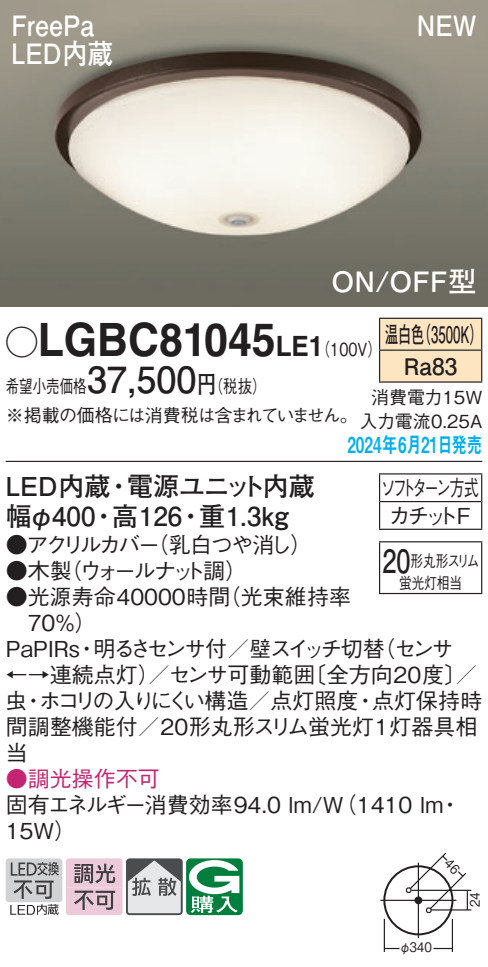
<style>
.page{position:relative;width:488px;height:967px;background:#fff}
.page>*{position:absolute;margin:0;border:0;box-sizing:border-box;transform-origin:0 0}
.t1{font:700 46px "Helvetica LT Std";color:#231f20;scale:.93 1}
.t2{font:700 28px/28px "Futo Go B101 Pro";color:#fff;scale:.9 1}
.t3{font:700 28px "Futo Go B101 Pro";color:#fff}
.t4{font:700 26px/30px "Futo Go B101 Pro";color:#231f20}
.t5{font:700 22.8px/32px "Futo Go B101 Pro";color:#231f20;text-align:center;scale:.58 1}
.t6{font:500 22px/26px "Gothic BBB Pro";color:#231f20}
.t7{font:500 22px "Gothic BBB Pro";letter-spacing:-.1em;color:#231f20}
.t8{font:500 22px "Gothic BBB Pro";letter-spacing:-.025em;color:#231f20}
.t9{font:500 22px "Gothic BBB Pro";letter-spacing:-.11em;color:#231f20}
.t10{font:500 22px "Gothic BBB Pro";letter-spacing:-.15em;color:#231f20}
.t11{font:500 22px/27.6px "Gothic BBB Pro";letter-spacing:-.19em;color:#231f20;text-align:center;scale:.66 1}
.t12{font:22px "Midashi Go Pro MB31";color:#00aeef;scale:.7 1}
.t13{font:500 22px "Gothic BBB Pro";color:#c42573}
.t14{font:500 18px/28px "Gothic BBB Pro";letter-spacing:-.035em;color:#231f20;scale:.75 1}
.t15{font:500 18px/24px "Gothic BBB Pro";color:#231f20;text-align:right}
.t16{font:500 16px/22px "Gothic BBB Pro";color:#231f20;text-align:center;scale:.79 1}
.t17{font:500 13.2px "Gothic BBB Pro";color:#231f20;scale:.9 1}
.s1{font-family:"Ford Classification 1";font-weight:400;font-size:32px}
.s2{font-size:28px}
.s3{font-family:"Gothic BBB Pro";font-weight:500;font-size:18px}
.s4{font-family:"Futo Go B101 Pro";font-weight:700;font-size:36px}
.s5{font-family:"Futo Go B101 Pro";font-weight:700;font-size:24px}
.s6{font-family:"Futo Go B101 Pro";font-weight:700;font-size:32px}
</style>
<div class="page">
<img style="left:0;top:0;width:488px;height:306px">
<div style="left:380px;top:319px;width:101px;height:62px;background:#fee5c1"></div>
<hr style="left:379px;top:317px;width:103px;height:2px;background:#231f20">
<hr style="left:379px;top:319px;width:1px;height:30px;background:#231f20">
<hr style="left:481px;top:319px;width:1px;height:30px;background:#231f20">
<hr style="left:379px;top:349px;width:103px;height:2px;background:#231f20">
<hr style="left:379px;top:351px;width:1px;height:30px;background:#231f20">
<hr style="left:481px;top:351px;width:1px;height:30px;background:#231f20">
<hr style="left:379px;top:381px;width:103px;height:2px;background:#231f20">
<hr style="left:6px;top:460px;width:476px;height:2px;background:#231f20">
<svg style="left:379px;top:474px;width:1px;height:54px"></svg>
<hr style="left:379px;top:473px;width:103px;height:1px;background:#231f20">
<hr style="left:380px;top:501px;width:101px;height:1px;background:#231f20">
<svg style="left:481px;top:474px;width:1px;height:54px"></svg>
<hr style="left:379px;top:528px;width:103px;height:2px;background:#231f20">
<hr style="left:379px;top:542px;width:1px;height:51px;background:#231f20">
<hr style="left:379px;top:541px;width:103px;height:1px;background:#231f20">
<hr style="left:481px;top:542px;width:1px;height:51px;background:#231f20">
<hr style="left:379px;top:593px;width:103px;height:1px;background:#231f20">
<hr style="left:411px;top:889px;width:60px;height:1px;background:#231f20">
<hr style="left:431px;top:909px;width:40px;height:1px;background:#231f20">
<hr style="left:417px;top:862px;width:2px;height:75px;background:#231f20">
<hr style="left:451px;top:918px;width:2px;height:33px;background:#231f20">
<hr style="left:383px;top:918px;width:2px;height:33px;background:#231f20">
<svg style="left:385px;top:947px;width:14px;height:2px"></svg>
<svg style="left:433px;top:947px;width:19px;height:2px"></svg>
<div style="left:6px;top:858px;width:56px;height:44px;background:#d1d2d4;border-radius:3px"></div>
<svg style="left:10px;top:904px;width:49px;height:10px"></svg>
<svg style="left:11px;top:862px;width:48px;height:36px"></svg>
<svg style="left:66px;top:858px;width:177px;height:57px;background:#9fb0a7"></svg>
<svg style="left:380px;top:852px;width:88px;height:62px"></svg>
<p class="t2" style="left:11px;top:8px;width:114px">FreePa<br>LED内蔵</p>
<p class="t2" style="left:416px;top:8px;width:68px">NEW</p>
<p class="t3" style="left:331px;top:258px;width:147px">ON/OFF型</p>
<h1 class="t1" style="left:6px;top:311px;width:406px"><span class="s1">A</span>LGBC81045<span class="s2">LE1</span><span class="s3">（100V）</span></h1>
<p class="t14" style="left:6px;top:370px;width:471px">希望小売価格<span class="s4">37,500</span><span class="s5">円</span>（税抜）<br>※掲載の価格には消費税は含まれていません。</p>
<p class="t5" style="left:385px;top:315px;width:170px">温白色（3500K）<br>Ra83</p>
<p class="t15" style="left:359px;top:383px;width:124px">消費電力15W入力電流0.25A</p>
<p class="t12" style="left:347px;top:426px;width:194px">2024年6月21日発売</p>
<p class="t4" style="left:6px;top:468px;width:310px">LED内蔵・電源ユニット内蔵幅φ400・高126・重1.3kg</p>
<p class="t9" style="left:6px;top:526px;width:308px">●アクリルカバー（乳白つや消し）</p>
<p class="t10" style="left:6px;top:552px;width:243px">●木製（ウォールナット調）</p>
<p class="t6" style="left:6px;top:580px;width:347px">●光源寿命40000時間（光束維持率</p>
<p class="t6" style="left:28px;top:606px;width:70px">70％）</p>
<p class="t7" style="left:6px;top:630px;width:449px">PaPIRs・明るさセンサ付／壁スイッチ切替（センサ</p>
<p class="t6" style="left:6px;top:658px;width:473px">←→連続点灯）／センサ可動範囲〔全方向20度〕／</p>
<p class="t8" style="left:5px;top:682px;width:478px">虫・ホコリの入りにくい構造／点灯照度・点灯保持時</p>
<p class="t6" style="left:6px;top:710px;width:473px">間調整機能付／20形丸形スリム蛍光灯1灯器具相</p>
<p class="t6" style="left:6px;top:736px;width:23px">当</p>
<p class="t13" style="left:6px;top:760px;width:156px">●調光操作不可</p>
<p class="t6" style="left:6px;top:788px;width:457px">固有エネルギー消費効率94.0 lm/W（1410 lm・<br>15W）</p>
<p class="t11" style="left:380px;top:471px;width:150px">ソフトターン方式カチットF</p>
<p class="t16" style="left:382px;top:547px;width:124px"><span class="s6">20</span>形丸形スリム蛍光灯相当</p>
<p class="t17" style="left:399px;top:936px;width:38px">φ340</p>
<p class="t17" style="left:464px;top:907px;width:18px;rotate:-90deg">24</p>
</div>
